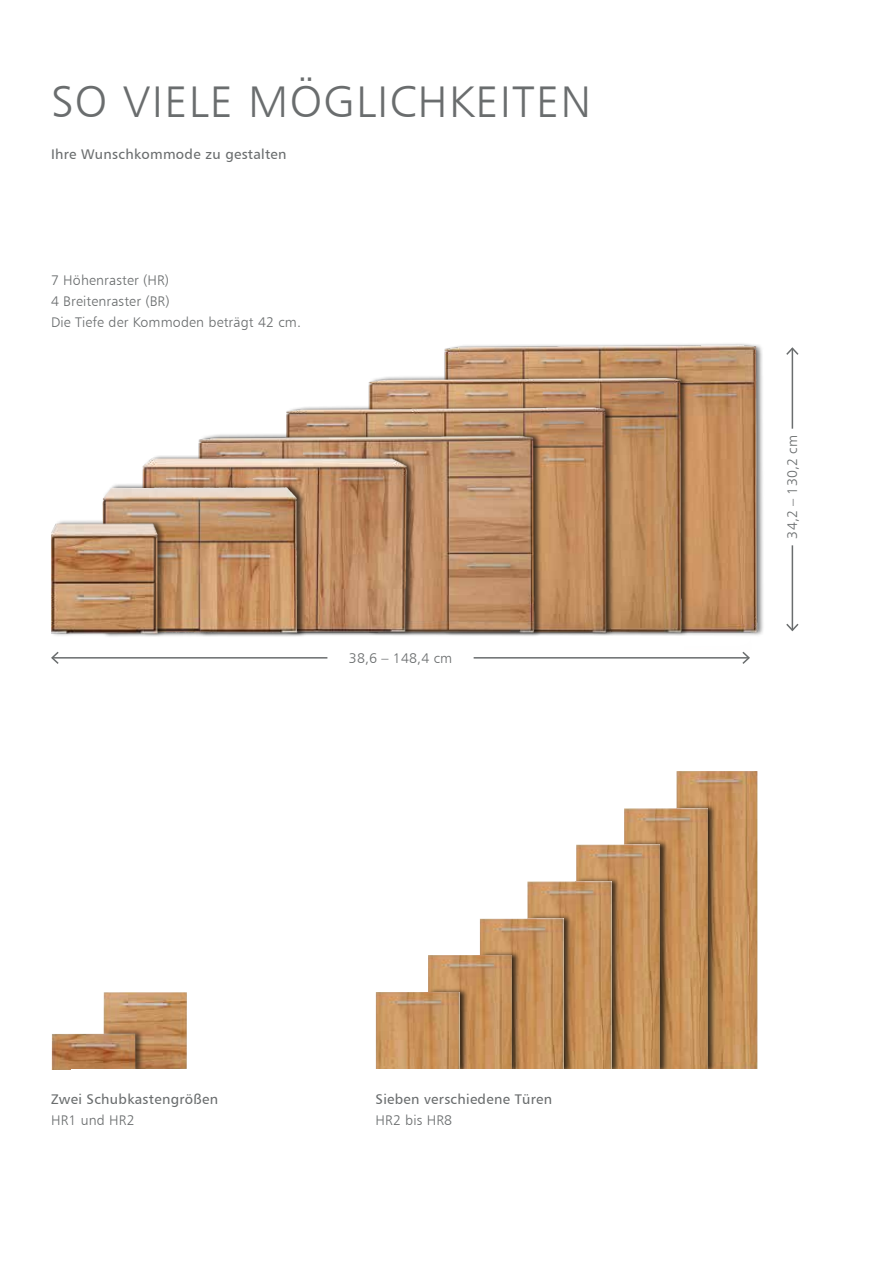
<style>
.page{position:relative;width:893px;height:1263px;background:#fff}
.page>*{position:absolute;margin:0;border:0;box-sizing:border-box;transform-origin:0 0}
.t1{font:44.4px "Humanist 777 BT Light B";letter-spacing:.03em;color:#6a6d6e}
.t2{font:13.95px/21px "Humanist 777 BT Light B";letter-spacing:.01em;color:#6a6d6e}
.t3{font:13.95px "Humanist 777 BT Roman B";letter-spacing:.02em;color:#6a6d6e}
</style>
<div class="page">
<img style="left:676px;top:771px;width:81px;height:298px">
<img style="left:624px;top:808px;width:52px;height:261px">
<div style="left:676px;top:804px;width:41px;height:270px;background:#000;opacity:.66"></div>
<img style="left:677px;top:808px;width:31px;height:261px">
<img style="left:576px;top:845px;width:48px;height:224px">
<div style="left:624px;top:840px;width:45px;height:234px;background:#000;opacity:.66"></div>
<img style="left:624px;top:845px;width:36px;height:224px">
<img style="left:527px;top:881px;width:48px;height:188px">
<div style="left:575px;top:877px;width:45px;height:197px;background:#000;opacity:.66"></div>
<img style="left:576px;top:881px;width:35px;height:188px">
<img style="left:480px;top:919px;width:48px;height:150px">
<div style="left:528px;top:914px;width:44px;height:160px;background:#000;opacity:.66"></div>
<img style="left:528px;top:919px;width:36px;height:150px">
<img style="left:428px;top:955px;width:52px;height:114px">
<div style="left:480px;top:950px;width:41px;height:124px;background:#000;opacity:.66"></div>
<img style="left:481px;top:955px;width:31px;height:114px">
<img style="left:376px;top:992px;width:52px;height:77px">
<div style="left:428px;top:987px;width:40px;height:87px;background:#000;opacity:.66"></div>
<img style="left:428px;top:992px;width:32px;height:77px">
<img style="left:104px;top:992px;width:83px;height:77px">
<img style="left:52px;top:1034px;width:52px;height:36px">
<div style="left:104px;top:1029px;width:40px;height:45px;background:#000;opacity:.5"></div>
<img style="left:104px;top:1034px;width:31px;height:35px">
<hr style="left:52px;top:657px;width:275px;height:1px;background:#6a6d6e">
<svg style="left:51px;top:651px;width:9px;height:13px"></svg>
<hr style="left:792px;top:348px;width:1px;height:81px;background:#6a6d6e">
<svg style="left:786px;top:347px;width:13px;height:9px"></svg>
<hr style="left:474px;top:657px;width:275px;height:1px;background:#6a6d6e">
<svg style="left:741px;top:653px;width:9px;height:11px"></svg>
<hr style="left:792px;top:545px;width:1px;height:85px;background:#6a6d6e">
<svg style="left:786px;top:622px;width:13px;height:10px"></svg>
<img style="left:444px;top:343px;width:319px;height:292px">
<img style="left:368px;top:370px;width:319px;height:266px">
<img style="left:286px;top:400px;width:336px;height:236px">
<img style="left:198px;top:433px;width:345px;height:199px">
<img style="left:142px;top:452px;width:277px;height:184px">
<div style="left:102px;top:483px;width:204px;height:154px;background:#000;opacity:.6"></div>
<img style="left:102px;top:487px;width:183px;height:146px">
<div style="left:51px;top:519px;width:115px;height:118px;background:#000;opacity:.5"></div>
<img style="left:51px;top:524px;width:117px;height:109px">
<div style="left:71px;top:1069px;width:822px;height:13px;background:#fff"></div>
<h1 class="t1" style="left:51px;top:74px;width:542px">SO VIELE MÖGLICHKEITEN</h1>
<p class="t3" style="left:51px;top:145px;width:237px">Ihre Wunschkommode zu gestalten</p>
<p class="t2" style="left:51px;top:269px;width:251px">7 Höhenraster (HR)<br>4 Breitenraster (BR)<br>Die Tiefe der Kommoden beträgt 42 cm.</p>
<p class="t2" style="left:349px;top:647px;width:105px">38,6 – 148,4 cm</p>
<p class="t3" style="left:51px;top:1090px;width:169px">Zwei Schubkastengrößen</p>
<p class="t2" style="left:51px;top:1109px;width:85px">HR1 und HR2</p>
<p class="t3" style="left:376px;top:1090px;width:178px">Sieben verschiedene Türen</p>
<p class="t2" style="left:376px;top:1109px;width:78px">HR2 bis HR8</p>
<p class="t2" style="left:781px;top:538px;width:105px;rotate:-90deg">34,2 – 130,2 cm</p>
</div>
